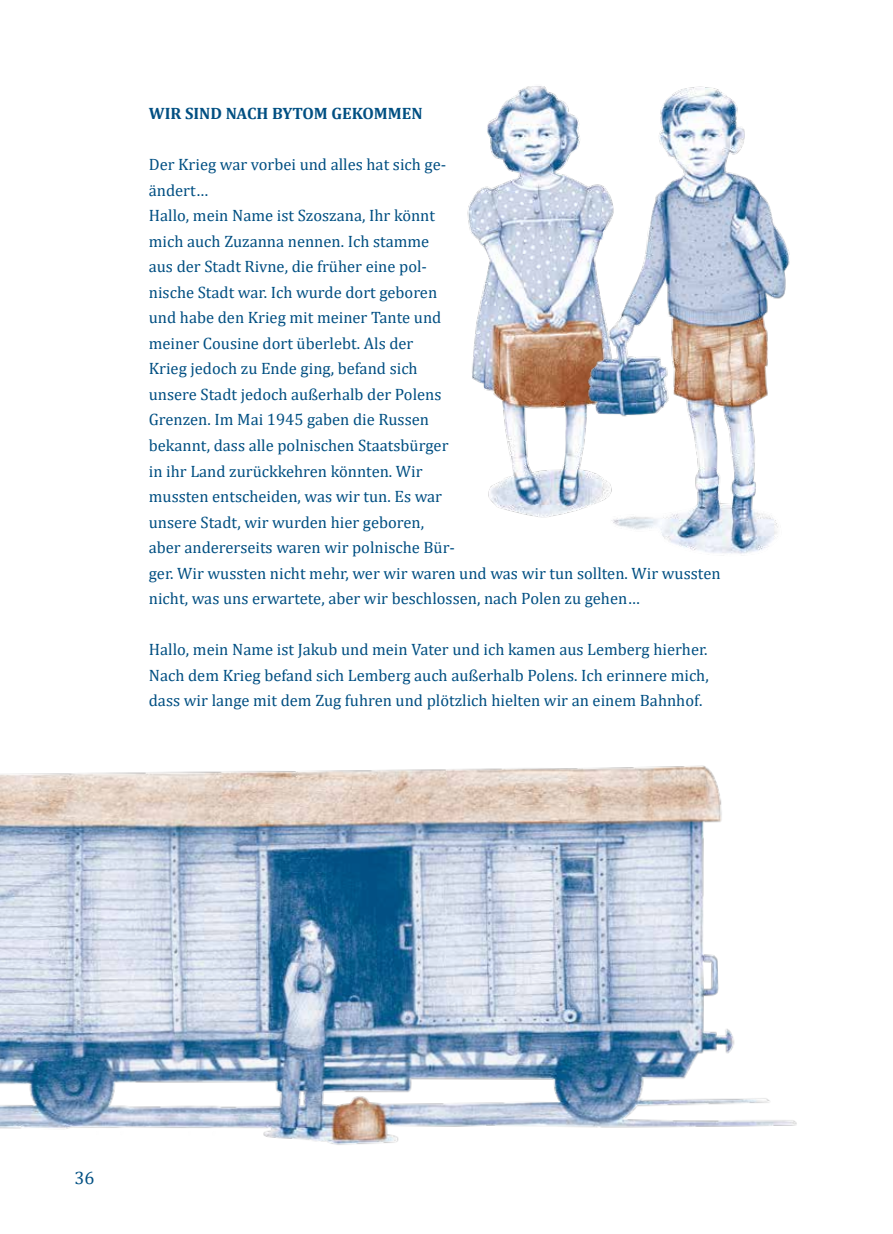
<style>
.page{position:relative;width:893px;height:1234px;background:#fff}
.page>*{position:absolute;margin:0;border:0;box-sizing:border-box;transform-origin:0 0}
.t1{font:18px "Cambria";color:#004f82}
.t2{font:16.5px/25.5px "Cambria";color:#004f82}
.t3{font:700 16.5px "Cambria";color:#004f82}
</style>
<div class="page">
<img style="left:467px;top:86px;width:100px;height:432px">
<img style="left:567px;top:86px;width:223px;height:468px">
<img style="left:0;top:765px;width:797px;height:380px">
<p class="t3" style="left:149px;top:102px;width:275px">WIR SIND NACH BYTOM GEKOMMEN</p>
<p class="t2" style="left:149px;top:152px;width:573px">Der Krieg war vorbei und alles hat sich ge-<br>ändert…<br>Hallo, mein Name ist Szoszana, Ihr könnt<br>mich auch Zuzanna nennen. Ich stamme<br>aus der Stadt Rivne, die früher eine pol-<br>nische Stadt war. Ich wurde dort geboren<br>und habe den Krieg mit meiner Tante und<br>meiner Cousine dort überlebt. Als der<br>Krieg jedoch zu Ende ging, befand sich<br>unsere Stadt jedoch außerhalb der Polens<br>Grenzen. Im Mai 1945 gaben die Russen<br>bekannt, dass alle polnischen Staatsbürger<br>in ihr Land zurückkehren könnten. Wir<br>mussten entscheiden, was wir tun. Es war<br>unsere Stadt, wir wurden hier geboren,<br>aber andererseits waren wir polnische Bür-<br>ger. Wir wussten nicht mehr, wer wir waren und was wir tun sollten. Wir wussten nicht, was uns erwartete, aber wir beschlossen, nach Polen zu gehen…</p>
<p class="t2" style="left:149px;top:636px;width:561px;text-align:justify">Hallo, mein Name ist Jakub und mein Vater und ich kamen aus Lemberg hierher.<br>Nach dem Krieg befand sich Lemberg auch außerhalb Polens. Ich erinnere mich, dass wir lange mit dem Zug fuhren und plötzlich hielten wir an einem Bahnhof.</p>
<p class="t1" style="left:74px;top:1167px;width:21px">36</p>
</div>
